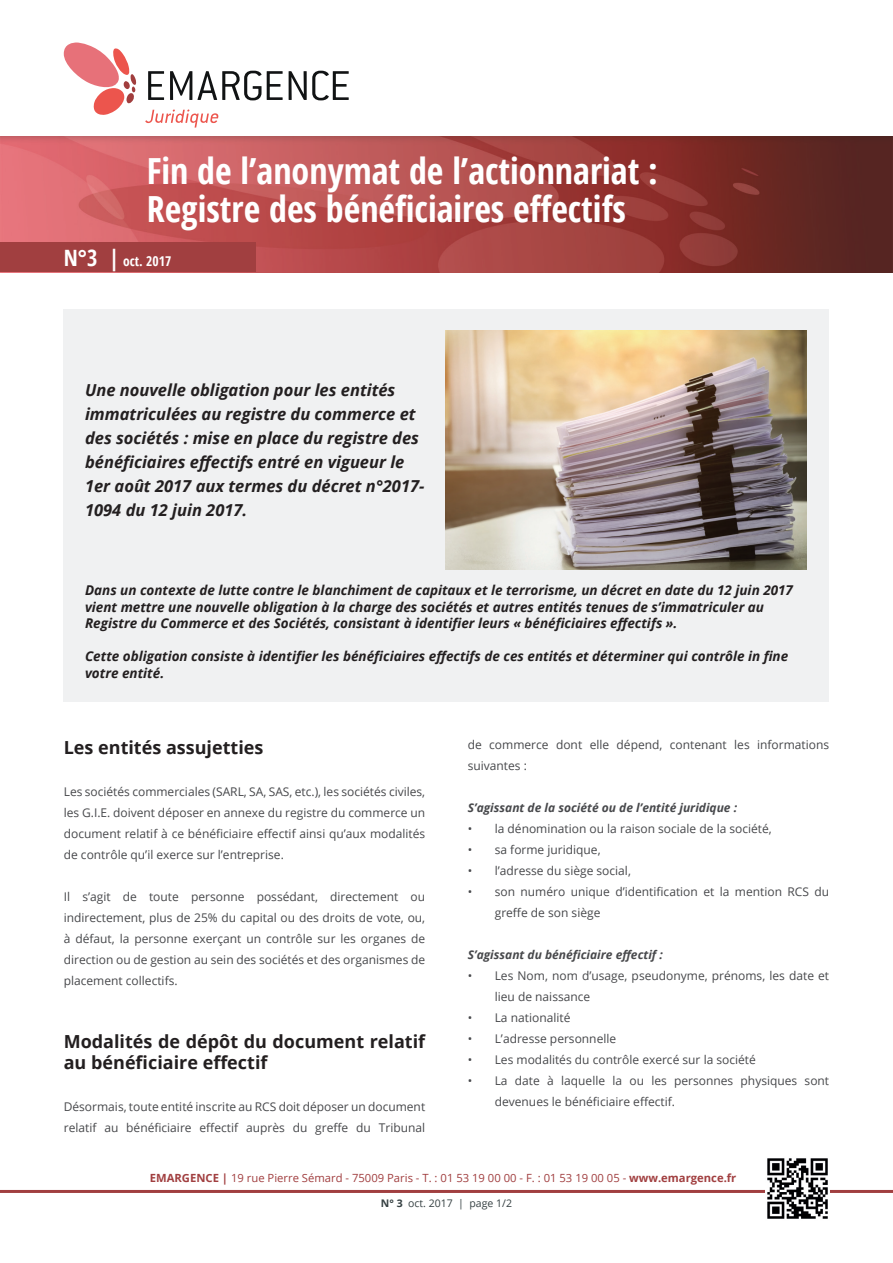
<style>
.page{position:relative;width:893px;height:1263px;background:#fff}
.page>*{position:absolute;margin:0;border:0;box-sizing:border-box;transform-origin:0 0}
.t1{font:700 condensed 36px "Open Sans";color:#fff}
.t2{font:700 18px/21px "Open Sans";color:#231f20}
.t3{font:italic 700 16.5px/24px "Open Sans";color:#231f20}
.t4{font:italic 700 13.5px/16.5px "Open Sans";color:#231f20}
.t5{font:700 condensed 13.5px "Open Sans";color:#fff}
.t6{font:12px/21px "Open Sans";color:#47484b}
.t7{font:italic 700 12px "Open Sans";color:#47484b}
.t8{font:11.25px "Open Sans";color:#a13f40}
.n_page{font:10.5px "Open Sans";color:#354042}
.s1{font-size:22.5px}
.s2{font-weight:700}
</style>
<div class="page">
<img style="left:0;top:136px;width:893px;height:136px">
<div style="left:0;top:242px;width:255px;height:30px;background:#a13f40"></div>
<svg style="left:64px;top:43px;width:72px;height:72px"></svg>
<svg style="left:148px;top:71px;width:16px;height:29px"></svg>
<svg style="left:170px;top:71px;width:113px;height:29px"></svg>
<svg style="left:289px;top:71px;width:60px;height:29px"></svg>
<svg style="left:145px;top:109px;width:74px;height:19px"></svg>
<hr style="left:0;top:1190px;width:893px;height:3px;background:#a13f40">
<img style="left:765px;top:1158px;width:64px;height:61px">
<div style="left:64px;top:309px;width:765px;height:393px;background:#f0f1f2"></div>
<img style="left:445px;top:330px;width:361px;height:240px">
<p class="t1" style="left:147px;top:146px;width:513px">Fin de l’anonymat de l’actionnariat :</p>
<p class="t1" style="left:147px;top:184px;width:481px">Registre des bénéficiaires effectifs</p>
<p class="t5" style="left:64px;top:252px;width:109px"><span class="s1">N°3 |</span> oct. 2017</p>
<p class="t3" style="left:85px;top:378px;width:341px">Une nouvelle obligation pour les entités immatriculées au registre du commerce et des sociétés : mise en place du registre des bénéficiaires effectifs entré en vigueur le 1er août 2017 aux termes du décret n°2017- 1094 du 12 juin 2017.</p>
<p class="t4" style="left:85px;top:581px;width:709px">Dans un contexte de lutte contre le blanchiment de capitaux et le terrorisme, un décret en date du 12 juin 2017 vient mettre une nouvelle obligation à la charge des sociétés et autres entités tenues de s’immatriculer au<br>Registre du Commerce et des Sociétés, consistant à identifier leurs « bénéficiaires effectifs ».</p>
<p class="t4" style="left:85px;top:647px;width:705px">Cette obligation consiste à identifier les bénéficiaires effectifs de ces entités et déterminer qui contrôle in fine votre entité.</p>
<p class="t2" style="left:64px;top:736px;width:201px">Les entités assujetties</p>
<p class="t6" style="left:64px;top:780px;width:363px;text-align:justify">Les sociétés commerciales (SARL, SA, SAS, etc.), les sociétés civiles, les G.I.E. doivent déposer en annexe du registre du commerce un document relatif à ce bénéficiaire effectif ainsi qu’aux modalités de contrôle qu’il exerce sur l’entreprise.</p>
<p class="t6" style="left:64px;top:885px;width:363px;text-align:justify">Il s’agit de toute personne possédant, directement ou indirectement, plus de 25% du capital ou des droits de vote, ou, à défaut, la personne exerçant un contrôle sur les organes de direction ou de gestion au sein des sociétés et des organismes de placement collectifs.</p>
<p class="t2" style="left:64px;top:1030px;width:363px">Modalités de dépôt du document relatif au bénéficiaire effectif</p>
<p class="t6" style="left:64px;top:1095px;width:363px">Désormais, toute entité inscrite au RCS doit déposer un document relatif au bénéficiaire effectif auprès du greffe du Tribunal</p>
<p class="t6" style="left:468px;top:734px;width:363px">de commerce dont elle dépend, contenant les informations suivantes :</p>
<p class="t7" style="left:468px;top:799px;width:271px">S’agissant de la société ou de l’entité juridique :</p>
<p class="t6" style="left:468px;top:818px;width:306px">• la dénomination ou la raison sociale de la société,</p>
<p class="t6" style="left:468px;top:839px;width:134px">• sa forme juridique,</p>
<p class="t6" style="left:468px;top:860px;width:165px">• l’adresse du siège social,</p>
<p class="t6" style="left:495px;top:881px;width:336px;text-indent:-27px">• son numéro unique d’identification et la mention RCS du greffe de son siège</p>
<p class="t7" style="left:468px;top:946px;width:197px">S’agissant du bénéficiaire effectif :</p>
<p class="t6" style="left:495px;top:965px;width:336px;text-indent:-27px">• Les Nom, nom d’usage, pseudonyme, prénoms, les date et lieu de naissance</p>
<p class="t6" style="left:468px;top:1007px;width:104px">• La nationalité</p>
<p class="t6" style="left:468px;top:1028px;width:150px">• L’adresse personnelle</p>
<p class="t6" style="left:468px;top:1049px;width:290px">• Les modalités du contrôle exercé sur la société</p>
<p class="t6" style="left:495px;top:1070px;width:336px;text-indent:-27px">• La date à laquelle la ou les personnes physiques sont devenues le bénéficiaire effectif.</p>
<p class="t8" style="left:150px;top:1170px;width:588px"><span class="s2">EMARGENCE |</span> 19 rue Pierre Sémard - 75009 Paris - T. : 01 53 19 00 00 - F. : 01 53 19 00 05 - <span class="s2">www.emargence.fr</span></p>
<p class="n_page" style="left:381px;top:1196px;width:133px"><span class="s2">N° 3</span> oct. 2017 | page 1/2</p>
</div>
